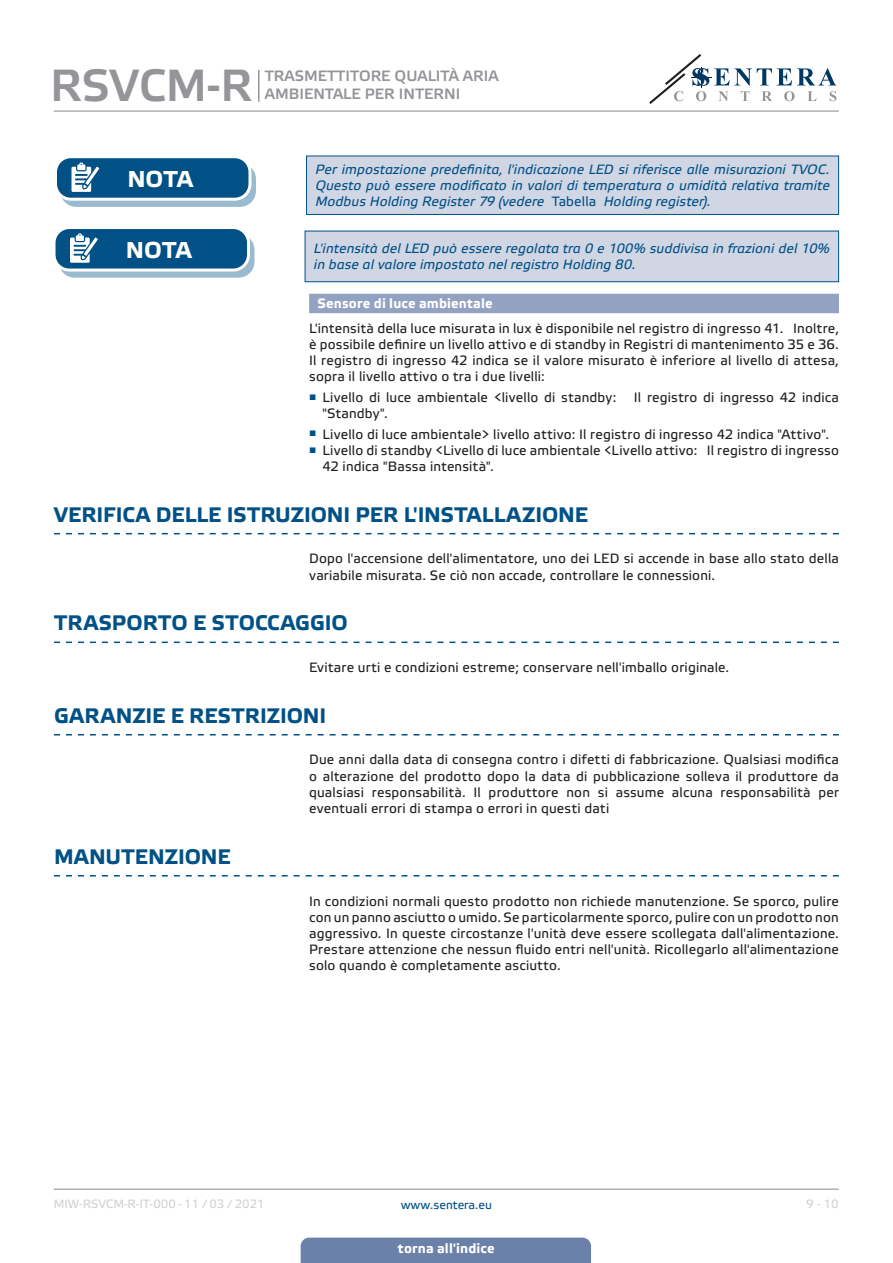
<style>
.page{position:relative;width:893px;height:1263px;background:#fff}
.page>*{position:absolute;margin:0;border:0;box-sizing:border-box;transform-origin:0 0}
.t1{font:45px "Etelka Medium Pro";color:#939598}
.t2{font:700 22.95px "Etelka Text Pro";letter-spacing:-.005em;color:#fff}
.t3{font:700 21px "Etelka Text Pro";color:#015186}
.t4{font:15px/18px "Etelka Medium Pro";color:#939598}
.body{font:13.5px/16.2px "Etelka Text Pro";letter-spacing:.015em;color:#231f20;text-align:justify}
.attention{font:italic 13.5px/16.2px "Etelka Text Pro";letter-spacing:.01em;color:#015186;text-align:justify}
.Number-roman{font:700 13.5px "Etelka Text Pro";letter-spacing:.01em;color:#fff}
.t5{font:12px "Etelka Text Pro";color:#d1d2d4}
.t6{font:12px "Etelka Text Pro";color:#015186}
.s1{font-style:normal}
</style>
<div class="page">
<hr style="left:54px;top:111px;width:785px;height:1px;background:#939598">
<hr style="left:54px;top:1188px;width:785px;height:2px;background:#939598">
<svg style="left:649px;top:54px;width:187px;height:50px"></svg>
<div style="left:301px;top:1237px;width:290px;height:26px;background:#6c81aa"></div>
<hr style="left:258px;top:70px;width:1px;height:32px;background:#939598">
<div style="left:309px;top:294px;width:530px;height:19px;background:#94a2c2"></div>
<svg style="left:54px;top:533px;width:785px;height:1px"></svg>
<div style="left:61px;top:164px;width:194px;height:42px;background:#9abacf;border-radius:15px"></div>
<div style="left:60px;top:163px;width:196px;height:44px;border:1px solid #015186;border-radius:15px"></div>
<div style="left:56px;top:157px;width:194px;height:42px;background:#015186;border-radius:15px"></div>
<div style="left:54px;top:155px;width:197px;height:46px;border:3px solid #fff;border-radius:15px"></div>
<svg style="left:71px;top:162px;width:34px;height:38px"></svg>
<div style="left:307px;top:156px;width:532px;height:58px;background:#d1d6e4"></div>
<div style="left:306px;top:156px;width:533px;height:59px;border:1px solid #015186"></div>
<svg style="left:59px;top:235px;width:195px;height:42px"></svg>
<div style="left:59px;top:234px;width:195px;height:44px;border:1px solid #015186;border-radius:15px"></div>
<div style="left:54px;top:228px;width:194px;height:42px;background:#015186;border-radius:15px"></div>
<div style="left:53px;top:226px;width:197px;height:45px;border:3px solid #fff;border-radius:15px"></div>
<svg style="left:70px;top:233px;width:33px;height:38px"></svg>
<div style="left:305px;top:231px;width:534px;height:51px;background:#d1d6e4"></div>
<div style="left:305px;top:231px;width:534px;height:51px;border:1px solid #015186"></div>
<svg style="left:54px;top:641px;width:785px;height:2px"></svg>
<svg style="left:54px;top:734px;width:785px;height:1px"></svg>
<svg style="left:54px;top:875px;width:785px;height:1px"></svg>
<h1 class="t1" style="left:50px;top:61px;width:204px">RSVCM-R</h1>
<p class="t4" style="left:265px;top:67px;width:235px">TRASMETTITORE QUALITÀ ARIA<br>AMBIENTALE PER INTERNI</p>
<p class="t2" style="left:127px;top:167px;width:67px">NOTA</p>
<p class="attention" style="left:315px;top:162px;width:516px">Per impostazione predefinita, l'indicazione LED si riferisce alle misurazioni TVOC.<br>Questo può essere modificato in valori di temperatura o umidità relativa tramite Modbus Holding Register 79 (vedere <span class="s1">Tabella</span> Holding register).</p>
<p class="t2" style="left:126px;top:238px;width:67px">NOTA</p>
<p class="attention" style="left:314px;top:241px;width:517px">L'intensità del LED può essere regolata tra 0 e 100% suddivisa in frazioni del 10% in base al valore impostato nel registro Holding 80.</p>
<p class="Number-roman" style="left:318px;top:296px;width:176px">Sensore di luce ambientale</p>
<p class="body" style="left:309px;top:321px;width:531px">L'intensità della luce misurata in lux è disponibile nel registro di ingresso 41. Inoltre, è possibile definire un livello attivo e di standby in Registri di mantenimento 35 e 36.<br>Il registro di ingresso 42 indica se il valore misurato è inferiore al livello di attesa, sopra il livello attivo o tra i due livelli:</p>
<p class="body" style="left:309px;top:390px;width:309px"><sup>■</sup> Livello di luce ambientale &lt;livello di standby:</p>
<p class="body" style="left:634px;top:390px;width:206px">Il registro di ingresso 42 indica</p>
<p class="body" style="left:322px;top:406px;width:67px">"Standby".</p>
<p class="body" style="left:309px;top:427px;width:521px"><sup>■</sup> Livello di luce ambientale&gt; livello attivo: Il registro di ingresso 42 indica "Attivo".</p>
<p class="body" style="left:322px;top:443px;width:518px;text-indent:-13px"><sup>■</sup> Livello di standby &lt;Livello di luce ambientale &lt;Livello attivo: Il registro di ingresso<br>42 indica "Bassa intensità".</p>
<p class="t3" style="left:54px;top:503px;width:535px">VERIFICA DELLE ISTRUZIONI PER L'INSTALLAZIONE</p>
<p class="body" style="left:309px;top:551px;width:531px">Dopo l'accensione dell'alimentatore, uno dei LED si accende in base allo stato della variabile misurata. Se ciò non accade, controllare le connessioni.</p>
<p class="t3" style="left:54px;top:611px;width:295px">TRASPORTO E STOCCAGGIO</p>
<p class="body" style="left:309px;top:660px;width:422px">Evitare urti e condizioni estreme; conservare nell'imballo originale.</p>
<p class="t3" style="left:54px;top:704px;width:274px">GARANZIE E RESTRIZIONI</p>
<p class="body" style="left:309px;top:752px;width:531px">Due anni dalla data di consegna contro i difetti di fabbricazione. Qualsiasi modifica o alterazione del prodotto dopo la data di pubblicazione solleva il produttore da qualsiasi responsabilità. Il produttore non si assume alcuna responsabilità per eventuali errori di stampa o errori in questi dati</p>
<p class="t3" style="left:54px;top:845px;width:178px">MANUTENZIONE</p>
<p class="body" style="left:309px;top:893px;width:531px">In condizioni normali questo prodotto non richiede manutenzione. Se sporco, pulire con un panno asciutto o umido. Se particolarmente sporco, pulire con un prodotto non aggressivo. In queste circostanze l'unità deve essere scollegata dall'alimentazione.<br>Prestare attenzione che nessun fluido entri nell'unità. Ricollegarlo all'alimentazione solo quando è completamente asciutto.</p>
<p class="t5" style="left:54px;top:1197px;width:212px">MIW-RSVCM-R-IT-000 - 11 / 03 / 2021</p>
<p class="t6" style="left:401px;top:1198px;width:93px">www.sentera.eu</p>
<p class="t5" style="left:806px;top:1197px;width:34px">9 - 10</p>
<p class="Number-roman" style="left:398px;top:1240px;width:98px">torna all'indice</p>
</div>
